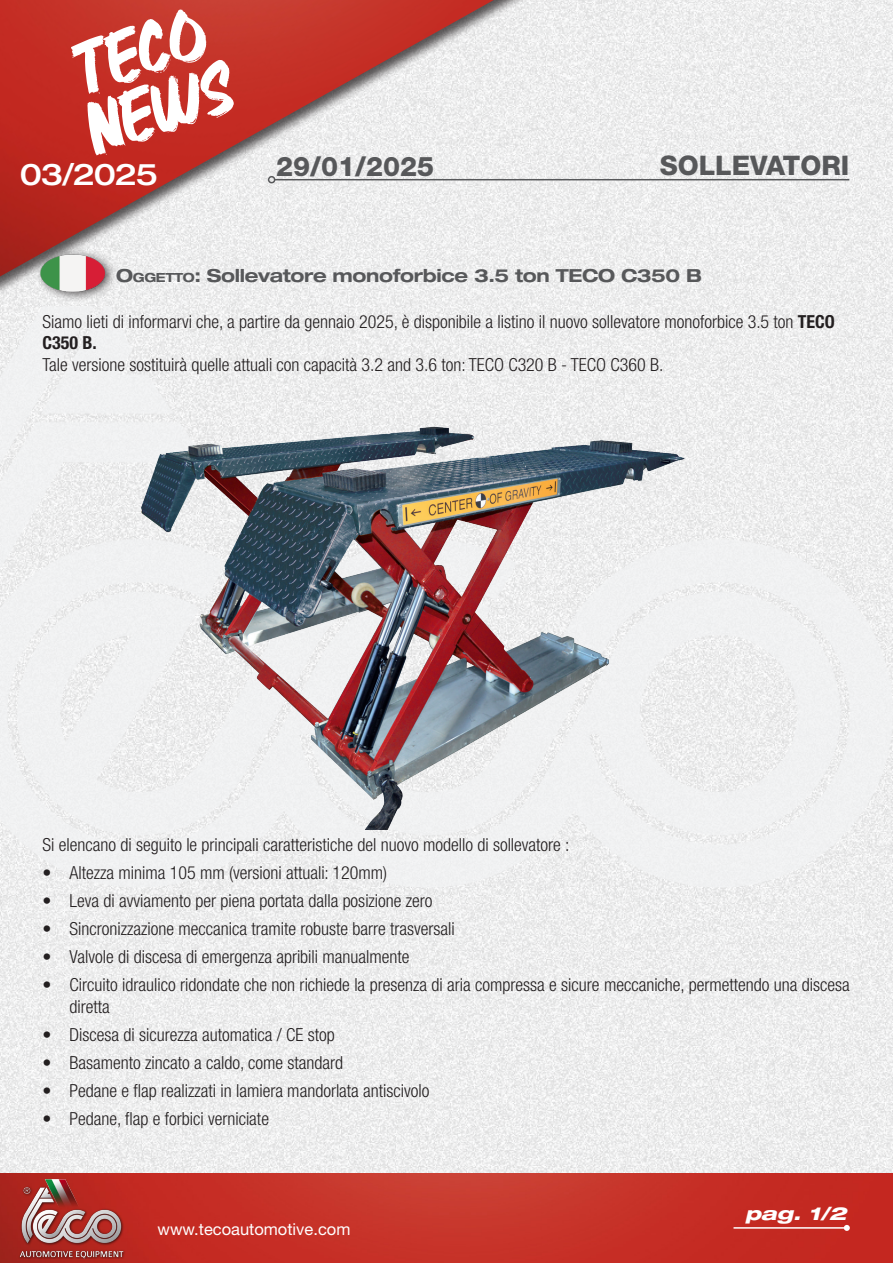
<style>
.page{position:relative;width:893px;height:1263px;background:#fff}
.page>*{position:absolute;margin:0;border:0;box-sizing:border-box;transform-origin:0 0}
.t1{font:500 expanded 30px "Helvetica Neue LT Std";letter-spacing:-.04em;color:#fff}
.t2{font:800 27px "Helvetica Neue LT Std";color:#57585a}
.t3{font:300 condensed 18px/21.6px "Helvetica Neue LT Std";color:#231f20}
.t4{font:700 expanded 18px "Helvetica Neue LT Std";letter-spacing:-.02em;color:#57585a}
.t5{font:italic 800 expanded 18px "Helvetica Neue LT Std";color:#fff;scale:1.09 1}
.t6{font:16.5px "Helvetica Neue LT Std";color:#fff}
.s1{font-style:inherit}
.s2{font-size:12.6px}
.s3{font-weight:700}
</style>
<div class="page">
<img style="left:0;top:888px;width:893px;height:285px">
<svg style="left:0;top:415px;width:893px;height:473px;fill:#f0f1f1"></svg>
<img style="left:0;top:1173px;width:893px;height:90px">
<img style="left:18px;top:1176px;width:155px;height:83px">
<hr style="left:733px;top:1227px;width:114px;height:2px;background:#fff">
<svg style="left:844px;top:1225px;width:6px;height:6px"></svg>
<img style="left:0;top:0;width:893px;height:401px">
<hr style="left:275px;top:179px;width:574px;height:1px;background:#57585a">
<div style="left:268px;top:176px;width:7px;height:7px;border:2px solid #57585a;border-radius:50%"></div>
<svg style="left:70px;top:9px;width:164px;height:146px"></svg>
<img style="left:128px;top:393px;width:657px;height:436px">
<div style="left:35px;top:248px;width:82px;height:55px;background:#231f20;opacity:.75"></div>
<img style="left:39px;top:253px;width:67px;height:39px">
<h1 class="t1" style="left:20px;top:155px;width:140px">03/2025</h1>
<h2 class="t2" style="left:276px;top:150px;width:160px">29/01/2025</h2>
<h2 class="t2" style="left:660px;top:149px;width:191px">SOLLEVATORI</h2>
<p class="t4" style="left:116px;top:264px;width:588px"><span class="s1">O</span><span class="s2">ggetto</span><span class="s1">:</span> Sollevatore monoforbice 3.5 ton TECO C350 B</p>
<p class="t3" style="left:43px;top:310px;width:794px">Siamo lieti di informarvi che, a partire da gennaio 2025, è disponibile a listino il nuovo sollevatore monoforbice 3.5 ton <span class="s3">TECO<br>C350 B.</span></p>
<p class="t3" style="left:43px;top:353px;width:622px">Tale versione sostituirà quelle attuali con capacità 3.2 and 3.6 ton: TECO C320 B - TECO C360 B.</p>
<p class="t3" style="left:43px;top:834px;width:529px">Si elencano di seguito le principali caratteristiche del nuovo modello di sollevatore :</p>
<p class="t3" style="left:43px;top:862px;width:346px">• Altezza minima 105 mm (versioni attuali: 120mm)</p>
<p class="t3" style="left:43px;top:890px;width:392px">• Leva di avviamento per piena portata dalla posizione zero</p>
<p class="t3" style="left:43px;top:918px;width:414px">• Sincronizzazione meccanica tramite robuste barre trasversali</p>
<p class="t3" style="left:43px;top:946px;width:369px">• Valvole di discesa di emergenza apribili manualmente</p>
<p class="t3" style="left:70px;top:974px;width:782px;text-indent:-27px">• Circuito idraulico ridondate che non richiede la presenza di aria compressa e sicure meccaniche, permettendo una discesa diretta</p>
<p class="t3" style="left:43px;top:1023px;width:294px">• Discesa di sicurezza automatica / CE stop</p>
<p class="t3" style="left:43px;top:1051px;width:302px">• Basamento zincato a caldo, come standard</p>
<p class="t3" style="left:43px;top:1079px;width:389px">• Pedane e flap realizzati in lamiera mandorlata antiscivolo</p>
<p class="t3" style="left:43px;top:1107px;width:228px">• Pedane, flap e forbici verniciate</p>
<p class="t6" style="left:158px;top:1219px;width:194px">www.tecoautomotive.com</p>
<p class="t5" style="left:745px;top:1202px;width:95px">pag. 1/2</p>
</div>
